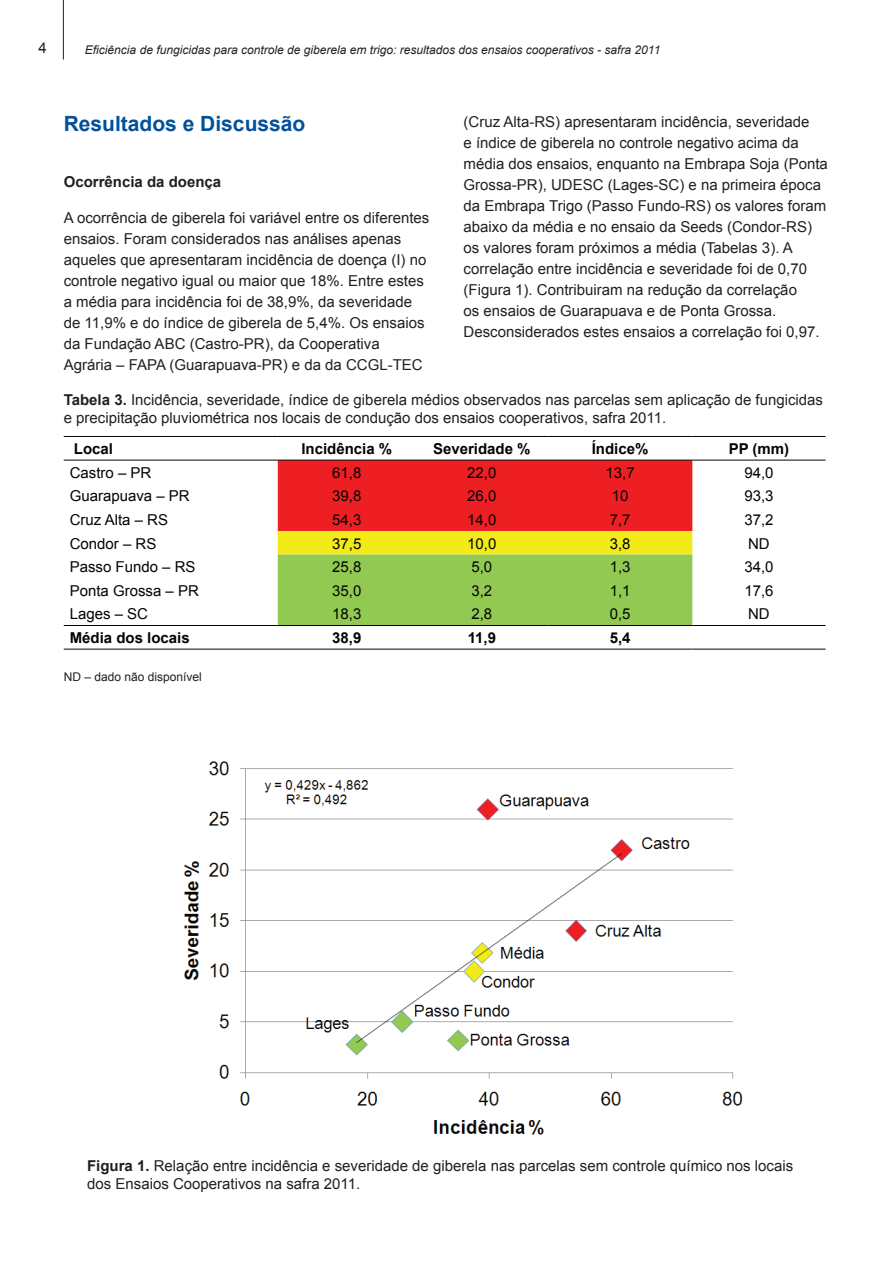
<style>
.page{position:relative;width:893px;height:1263px;background:#fff}
.page>*{position:absolute;margin:0;border:0;box-sizing:border-box;transform-origin:0 0}
.t1{font:700 21px "Arial";color:#01519b}
.t2{font:15px/21px "Arial";color:#231f20}
.t3{font:15px "Arial";color:#040503}
.t4{font:700 15px "Arial";color:#040503}
.t5{font:700 15px "Arial";color:#231f20}
.t6{font:italic 12px "Arial";color:#231f20}
.t7{font:12px "Arial";color:#231f20}
.s1{font-weight:700}
</style>
<div class="page">
<hr style="left:63px;top:0;width:1px;height:60px;background:#231f20">
<svg style="left:278px;top:461px;width:414px;height:164px;background:#c78536"></svg>
<hr style="left:64px;top:625px;width:214px;height:1px;background:#040503">
<hr style="left:278px;top:625px;width:138px;height:1px;background:#040503">
<hr style="left:416px;top:625px;width:132px;height:1px;background:#040503">
<hr style="left:548px;top:625px;width:144px;height:1px;background:#040503">
<hr style="left:692px;top:625px;width:134px;height:1px;background:#040503">
<hr style="left:64px;top:649px;width:214px;height:1px;background:#040503">
<hr style="left:278px;top:649px;width:138px;height:1px;background:#040503">
<hr style="left:416px;top:649px;width:132px;height:1px;background:#040503">
<hr style="left:548px;top:649px;width:144px;height:1px;background:#040503">
<hr style="left:692px;top:649px;width:134px;height:1px;background:#040503">
<hr style="left:64px;top:436px;width:214px;height:1px;background:#040503">
<hr style="left:278px;top:436px;width:138px;height:1px;background:#040503">
<hr style="left:416px;top:436px;width:132px;height:1px;background:#040503">
<hr style="left:548px;top:436px;width:144px;height:1px;background:#040503">
<hr style="left:692px;top:436px;width:134px;height:1px;background:#040503">
<hr style="left:64px;top:460px;width:214px;height:1px;background:#040503">
<hr style="left:278px;top:460px;width:138px;height:1px;background:#040503">
<hr style="left:416px;top:460px;width:132px;height:1px;background:#040503">
<hr style="left:548px;top:460px;width:144px;height:1px;background:#040503">
<hr style="left:692px;top:460px;width:134px;height:1px;background:#040503">
<img style="left:184px;top:761px;width:559px;height:374px">
<p class="t2" style="left:39px;top:37px;width:10px">4</p>
<p class="t6" style="left:85px;top:42px;width:577px">Eficiência de fungicidas para controle de giberela em trigo: resultados dos ensaios cooperativos - safra 2011</p>
<h1 class="t1" style="left:64px;top:110px;width:243px">Resultados e Discussão</h1>
<p class="t5" style="left:64px;top:172px;width:159px">Ocorrência da doença</p>
<p class="t2" style="left:64px;top:207px;width:367px">A ocorrência de giberela foi variável entre os diferentes ensaios. Foram considerados nas análises apenas aqueles que apresentaram incidência de doença (I) no controle negativo igual ou maior que 18%. Entre estes a média para incidência foi de 38,9%, da severidade de 11,9% e do índice de giberela de 5,4%. Os ensaios da Fundação ABC (Castro-PR), da Cooperativa Agrária – FAPA (Guarapuava-PR) e da da CCGL-TEC</p>
<p class="t2" style="left:463px;top:111px;width:366px">(Cruz Alta-RS) apresentaram incidência, severidade<br>e índice de giberela no controle negativo acima da média dos ensaios, enquanto na Embrapa Soja (Ponta Grossa-PR), UDESC (Lages-SC) e na primeira época da Embrapa Trigo (Passo Fundo-RS) os valores foram abaixo da média e no ensaio da Seeds (Condor-RS) os valores foram próximos a média (Tabelas 3). A correlação entre incidência e severidade foi de 0,70 (Figura 1). Contribuiram na redução da correlação<br>os ensaios de Guarapuava e de Ponta Grossa.<br>Desconsiderados estes ensaios a correlação foi 0,97.</p>
<p class="t2" style="left:64px;top:391px;width:761px;line-height:18px"><span class="s1">Tabela 3.</span> Incidência, severidade, índice de giberela médios observados nas parcelas sem aplicação de fungicidas e precipitação pluviométrica nos locais de condução dos ensaios cooperativos, safra 2011.</p>
<p class="t4" style="left:74px;top:439px;width:41px">Local</p>
<p class="t4" style="left:301px;top:439px;width:92px">Incidência %</p>
<p class="t4" style="left:433px;top:439px;width:99px">Severidade %</p>
<p class="t4" style="left:592px;top:439px;width:58px">Índice%</p>
<p class="t4" style="left:729px;top:439px;width:62px">PP (mm)</p>
<p class="t3" style="left:70px;top:463px;width:83px">Castro – PR</p>
<p class="t3" style="left:332px;top:463px;width:31px">61,8</p>
<p class="t3" style="left:467px;top:463px;width:31px">22,0</p>
<p class="t3" style="left:605px;top:463px;width:31px">13,7</p>
<p class="t3" style="left:744px;top:463px;width:31px">94,0</p>
<p class="t3" style="left:70px;top:486px;width:122px">Guarapuava – PR</p>
<p class="t3" style="left:332px;top:486px;width:31px">39,8</p>
<p class="t3" style="left:467px;top:486px;width:31px">26,0</p>
<p class="t3" style="left:612px;top:486px;width:18px">10</p>
<p class="t3" style="left:744px;top:486px;width:31px">93,3</p>
<p class="t3" style="left:70px;top:510px;width:100px">Cruz Alta – RS</p>
<p class="t3" style="left:332px;top:510px;width:31px">54,3</p>
<p class="t3" style="left:467px;top:510px;width:31px">14,0</p>
<p class="t3" style="left:610px;top:510px;width:22px">7,7</p>
<p class="t3" style="left:744px;top:510px;width:31px">37,2</p>
<p class="t3" style="left:70px;top:533px;width:88px">Condor – RS</p>
<p class="t3" style="left:332px;top:533px;width:31px">37,5</p>
<p class="t3" style="left:467px;top:533px;width:31px">10,0</p>
<p class="t3" style="left:610px;top:533px;width:22px">3,8</p>
<p class="t3" style="left:748px;top:533px;width:23px">ND</p>
<p class="t3" style="left:70px;top:557px;width:127px">Passo Fundo – RS</p>
<p class="t3" style="left:332px;top:557px;width:31px">25,8</p>
<p class="t3" style="left:471px;top:557px;width:22px">5,0</p>
<p class="t3" style="left:610px;top:557px;width:22px">1,3</p>
<p class="t3" style="left:744px;top:557px;width:31px">34,0</p>
<p class="t3" style="left:70px;top:581px;width:131px">Ponta Grossa – PR</p>
<p class="t3" style="left:332px;top:581px;width:31px">35,0</p>
<p class="t3" style="left:471px;top:581px;width:22px">3,2</p>
<p class="t3" style="left:610px;top:581px;width:22px">1,1</p>
<p class="t3" style="left:744px;top:581px;width:31px">17,6</p>
<p class="t3" style="left:70px;top:604px;width:80px">Lages – SC</p>
<p class="t3" style="left:332px;top:604px;width:31px">18,3</p>
<p class="t3" style="left:471px;top:604px;width:22px">2,8</p>
<p class="t3" style="left:610px;top:604px;width:22px">0,5</p>
<p class="t3" style="left:748px;top:604px;width:23px">ND</p>
<p class="t4" style="left:70px;top:628px;width:122px">Média dos locais</p>
<p class="t4" style="left:332px;top:628px;width:31px">38,9</p>
<p class="t4" style="left:468px;top:628px;width:30px">11,9</p>
<p class="t4" style="left:610px;top:628px;width:22px">5,4</p>
<p class="t7" style="left:64px;top:669px;width:140px">ND – dado não disponível</p>
<p class="t2" style="left:87px;top:1156px;width:708px;line-height:18px"><span class="s1">Figura 1.</span> Relação entre incidência e severidade de giberela nas parcelas sem controle químico nos locais dos Ensaios Cooperativos na safra 2011.</p>
</div>
